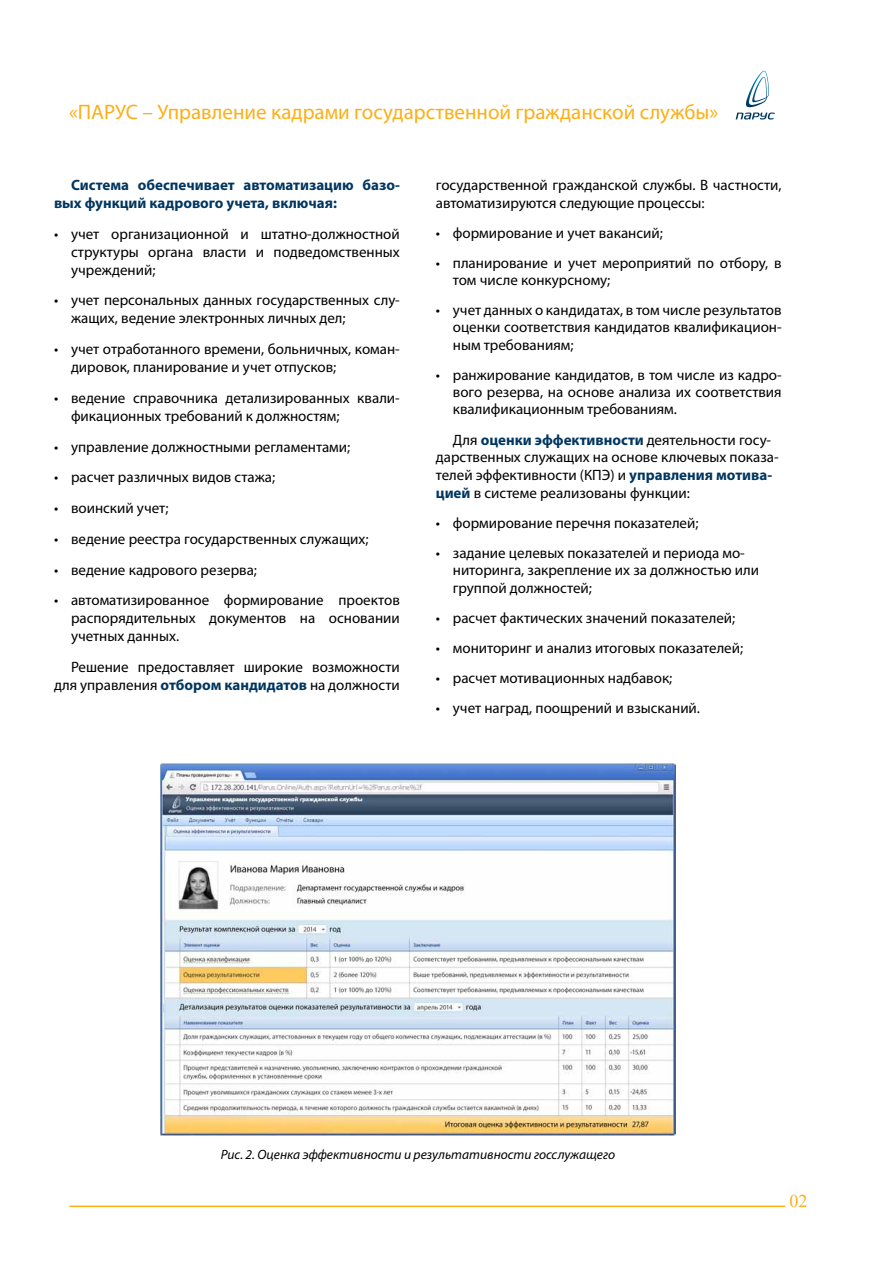
<style>
.page{position:relative;width:893px;height:1263px;background:#fff}
.page>*{position:absolute;margin:0;border:0;box-sizing:border-box;transform-origin:0 0}
.t1{font:21px "Myriad Pro";color:#fcaf17}
.t2{font:18px "Times New Roman";color:#fcaf17}
.t3{font:15px/18px "Myriad Pro";color:#000}
.t4{font:700 15px/18px "Myriad Pro";color:#003660}
.t5{font:italic 13.5px "Myriad Pro";color:#000}
.s1{font-weight:700;color:#003660}
</style>
<div class="page">
<hr style="left:69px;top:1205px;width:716px;height:2px;background:#fcaf17">
<img style="left:746px;top:71px;width:23px;height:37px">
<svg style="left:736px;top:113px;width:39px;height:7px"></svg>
<img style="left:160px;top:763px;width:516px;height:373px">
<h1 class="t1" style="left:69px;top:99px;width:651px">«ПАРУС – Управление кадрами государственной гражданской службы»</h1>
<p class="t4" style="left:54px;top:175px;width:347px;text-indent:17px">Система обеспечивает автоматизацию базо&shy;вых функций кадрового учета, включая:</p>
<p class="t3" style="left:71px;top:224px;width:330px;text-align:justify;text-indent:-17px">• учет организационной и штатно-должностной структуры органа власти и подведомственных учреждений;</p>
<p class="t3" style="left:71px;top:291px;width:330px;text-indent:-17px">• учет персональных данных государственных слу&shy;жащих, ведение электронных личных дел;</p>
<p class="t3" style="left:71px;top:340px;width:330px;text-indent:-17px">• учет отработанного времени, больничных, коман&shy;дировок, планирование и учет отпусков;</p>
<p class="t3" style="left:71px;top:389px;width:330px;text-indent:-17px">• ведение справочника детализированных квали&shy;фикационных требований к должностям;</p>
<p class="t3" style="left:54px;top:437px;width:298px">• управление должностными регламентами;</p>
<p class="t3" style="left:54px;top:468px;width:223px">• расчет различных видов стажа;</p>
<p class="t3" style="left:54px;top:499px;width:116px">• воинский учет;</p>
<p class="t3" style="left:54px;top:530px;width:316px">• ведение реестра государственных служащих;</p>
<p class="t3" style="left:54px;top:560px;width:205px">• ведение кадрового резерва;</p>
<p class="t3" style="left:71px;top:591px;width:330px;text-align:justify;text-indent:-17px">• автоматизированное формирование проектов распорядительных документов на основании учетных данных.</p>
<p class="t3" style="left:54px;top:658px;width:347px;text-align:right">Решение предоставляет широкие возможности для управления <span class="s1">отбором кандидатов</span> на должности</p>
<p class="t3" style="left:436px;top:175px;width:347px">государственной гражданской службы. В частности, автоматизируются следующие процессы:</p>
<p class="t3" style="left:436px;top:224px;width:228px">• формирование и учет вакансий;</p>
<p class="t3" style="left:453px;top:254px;width:330px;line-height:17.2px;text-indent:-17px">• планирование и учет мероприятий по отбору, в том числе конкурсному;</p>
<p class="t3" style="left:453px;top:301px;width:330px;line-height:17.2px;text-align:justify;text-indent:-17px">• учет данных о кандидатах, в том числе результатов оценки соответствия кандидатов квалификацион&shy;ным требованиям;</p>
<p class="t3" style="left:453px;top:366px;width:330px;line-height:17.2px;text-align:justify;text-indent:-17px">• ранжирование кандидатов, в том числе из кадро&shy;вого резерва, на основе анализа их соответствия квалификационным требованиям.</p>
<p class="t3" style="left:436px;top:431px;width:344px;text-indent:17px">Для <span class="s1">оценки эффективности</span> деятельности госу&shy;дарственных служащих на основе ключевых показа&shy;телей эффективности (КПЭ) и <span class="s1">управления мотива&shy;цией</span> в системе реализованы функции:</p>
<p class="t3" style="left:436px;top:514px;width:264px">• формирование перечня показателей;</p>
<p class="t3" style="left:453px;top:544px;width:308px;line-height:17.2px;text-indent:-17px">• задание целевых показателей и периода мо&shy;ниторинга, закрепление их за должностью или группой должностей;</p>
<p class="t3" style="left:436px;top:608px;width:301px">• расчет фактических значений показателей;</p>
<p class="t3" style="left:436px;top:638px;width:309px">• мониторинг и анализ итоговых показателей;</p>
<p class="t3" style="left:436px;top:668px;width:238px">• расчет мотивационных надбавок;</p>
<p class="t3" style="left:436px;top:698px;width:266px">• учет наград, поощрений и взысканий.</p>
<p class="t5" style="left:221px;top:1146px;width:396px">Рис. 2. Оценка эффективности и результативности госслужащего</p>
<p class="t2" style="left:789px;top:1189px;width:19px">02</p>
</div>
